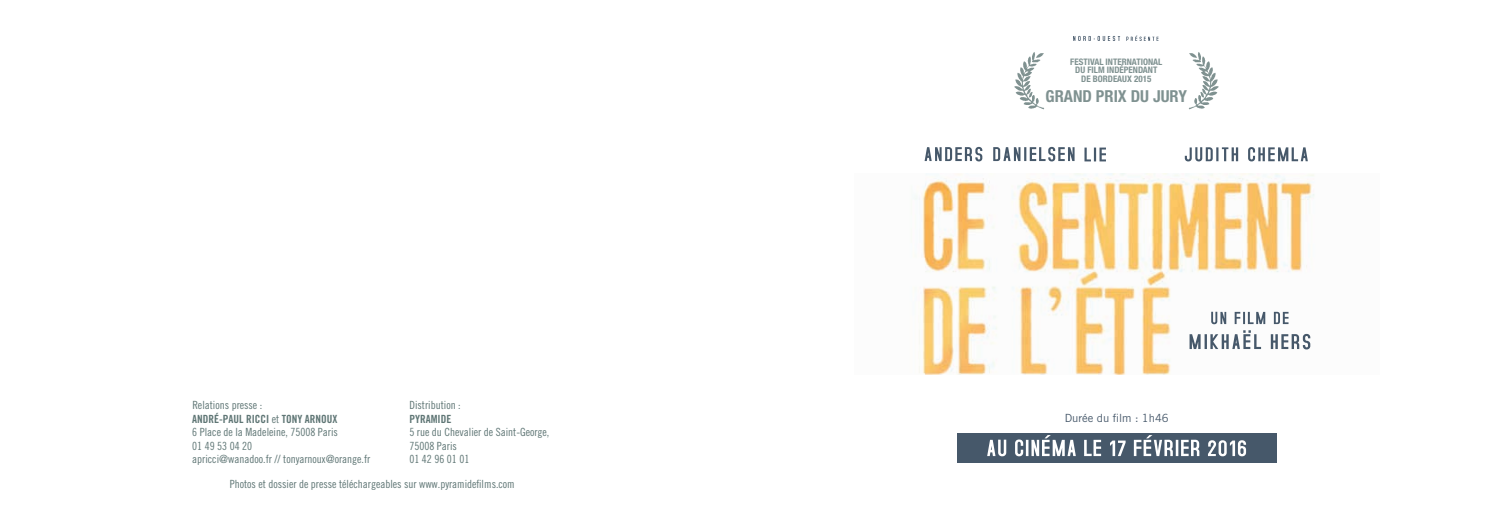
<style>
.page{position:relative;width:1489px;height:525px;background:#fff}
.page>*{position:absolute;margin:0;border:0;box-sizing:border-box;transform-origin:0 0}
.t1{font:700 condensed 16.5px "Helvetica Neue";color:#5f7675}
.t2{font:11.25px/13.5px "Trade Gothic Cond Eighteen";color:#5f7675}
.t3{font:11.25px "Trade Gothic Bold Cond Twenty";color:#5f7675}
.t4{font:11.25px "Trade Gothic";color:#46586a}
.t5{font:700 condensed 9px/8.8px "Helvetica Neue";color:#5f7675;text-align:center}
.s1{font-family:"Trade Gothic Cond Eighteen"}
</style>
<div class="page">
<div style="left:957px;top:433px;width:319px;height:29px;background:#46586a"></div>
<svg style="left:987px;top:435px;width:258px;height:21px"></svg>
<svg style="left:1073px;top:35px;width:85px;height:6px"></svg>
<img style="left:915px;top:173px;width:399px;height:201px">
<svg style="left:1189px;top:330px;width:121px;height:19px"></svg>
<svg style="left:1211px;top:311px;width:77px;height:13px"></svg>
<img style="left:1014px;top:52px;width:31px;height:58px">
<img style="left:1188px;top:52px;width:31px;height:58px">
<svg style="left:924px;top:147px;width:58px;height:14px"></svg>
<svg style="left:993px;top:147px;width:81px;height:14px"></svg>
<svg style="left:1084px;top:147px;width:21px;height:14px"></svg>
<svg style="left:1184px;top:147px;width:54px;height:14px"></svg>
<svg style="left:1248px;top:147px;width:59px;height:14px"></svg>
<p class="t2" style="left:192px;top:398px;width:71px">Relations presse :</p>
<p class="t3" style="left:192px;top:411px;width:146px">ANDRÉ-PAUL RICCI <span class="s1">et</span> TONY ARNOUX</p>
<p class="t2" style="left:192px;top:425px;width:179px">6 Place de la Madeleine, 75008 Paris<br>01 49 53 04 20<br>apricci@wanadoo.fr // tonyarnoux@orange.fr</p>
<p class="t2" style="left:409px;top:398px;width:53px">Distribution :</p>
<p class="t3" style="left:409px;top:411px;width:43px">PYRAMIDE</p>
<p class="t2" style="left:409px;top:425px;width:141px">5 rue du Chevalier de Saint-George,<br>75008 Paris<br>01 42 96 01 01</p>
<p class="t2" style="left:230px;top:477px;width:286px">Photos et dossier de presse téléchargeables sur www.pyramidefilms.com</p>
<p class="t5" style="left:1070px;top:57px;width:94px">FESTIVAL INTERNATIONAL<br>DU FILM INDÉPENDANT<br>DE BORDEAUX 2015</p>
<h1 class="t1" style="left:1045px;top:86px;width:143px">GRAND PRIX DU JURY</h1>
<p class="t4" style="left:1064px;top:410px;width:106px">Durée du film : 1h46</p>
</div>
